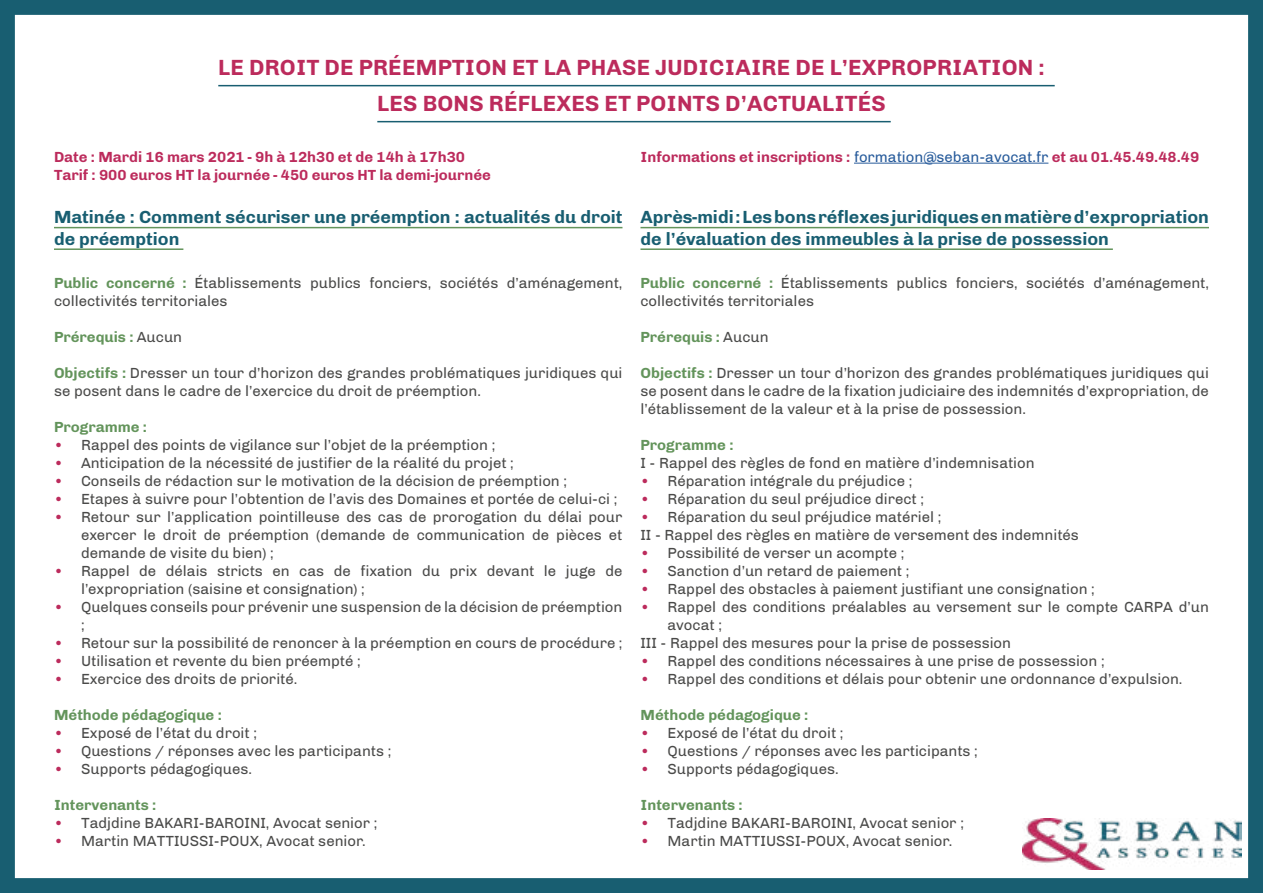
<style>
.page{position:relative;width:1263px;height:893px;background:#fff}
.page>*{position:absolute;margin:0;border:0;box-sizing:border-box;transform-origin:0 0}
.t1{font:700 22.5px/36px "Chivo";letter-spacing:.01em;color:#bc2b5c;text-align:center}
.t2{font:700 18px/21.6px "Chivo";color:#185e71}
.t3{font:15px/18px "Chivo";color:#4a4a49}
.t4{font:700 15px/18px "Chivo";color:#bc2b5c}
.t5{font:700 15px "Chivo";color:#63945b}
.s1{font-weight:700;color:#63945b}
.s2{font-weight:400;color:#4a4a49}
.s3{color:#bc2b5c}
.s4{font-weight:400;color:#275b9b}
</style>
<div class="page">
<div style="left:1px;top:1px;width:13px;height:891px;background:#185e71"></div>
<div style="left:0;top:0;width:15px;height:893px;border:2px solid #185e71"></div>
<div style="left:1249px;top:1px;width:13px;height:891px;background:#185e71"></div>
<div style="left:1248px;top:0;width:15px;height:893px;border:2px solid #185e71"></div>
<div style="left:1px;top:1px;width:1261px;height:13px;background:#185e71"></div>
<div style="left:0;top:0;width:1263px;height:15px;border:2px solid #185e71"></div>
<div style="left:1px;top:879px;width:1261px;height:13px;background:#185e71"></div>
<div style="left:0;top:878px;width:1263px;height:15px;border:2px solid #185e71"></div>
<hr style="left:218px;top:85px;width:837px;height:1px;background:#185e71">
<hr style="left:377px;top:121px;width:514px;height:1px;background:#185e71">
<hr style="left:54px;top:227px;width:568px;height:1px;background:#63945b">
<hr style="left:54px;top:248px;width:129px;height:2px;background:#63945b">
<hr style="left:640px;top:227px;width:569px;height:1px;background:#63945b">
<hr style="left:640px;top:248px;width:473px;height:2px;background:#63945b">
<img style="left:1023px;top:819px;width:218px;height:50px">
<hr style="left:854px;top:163px;width:194px;height:1px;background:#275b9b">
<h1 class="t1" style="left:218px;top:49px;width:828px">LE DROIT DE PRÉEMPTION ET LA PHASE JUDICIAIRE DE L’EXPROPRIATION :<br>LES BONS RÉFLEXES ET POINTS D’ACTUALITÉS</h1>
<p class="t4" style="left:54px;top:148px;width:438px">Date : Mardi 16 mars 2021 - 9h à 12h30 et de 14h à 17h30<br>Tarif : 900 euros HT la journée - 450 euros HT la demi-journée</p>
<p class="t2" style="left:54px;top:206px;width:570px">Matinée : Comment sécuriser une préemption : actualités du droit de préemption</p>
<p class="t2" style="left:640px;top:206px;width:570px">Après-midi : Les bons réflexes juridiques en matière d’expropriation de l’évaluation des immeubles à la prise de possession</p>
<p class="t3" style="left:54px;top:274px;width:570px"><span class="s1">Public concerné :</span> Établissements publics fonciers, sociétés d’aménagement, collectivités territoriales</p>
<p class="t5" style="left:54px;top:328px;width:130px">Prérequis : <span class="s2">Aucun</span></p>
<p class="t3" style="left:54px;top:364px;width:570px"><span class="s1">Objectifs :</span> Dresser un tour d’horizon des grandes problématiques juridiques qui se posent dans le cadre de l’exercice du droit de préemption.</p>
<p class="t5" style="left:54px;top:418px;width:94px">Programme :</p>
<p class="t3" style="left:54px;top:436px;width:443px"><span class="s3">•</span> Rappel des points de vigilance sur l’objet de la préemption ;</p>
<p class="t3" style="left:54px;top:454px;width:461px"><span class="s3">•</span> Anticipation de la nécessité de justifier de la réalité du projet ;</p>
<p class="t3" style="left:54px;top:472px;width:515px"><span class="s3">•</span> Conseils de rédaction sur le motivation de la décision de préemption ;</p>
<p class="t3" style="left:54px;top:490px;width:565px"><span class="s3">•</span> Etapes à suivre pour l’obtention de l’avis des Domaines et portée de celui-ci ;</p>
<p class="t3" style="left:81px;top:508px;width:543px;text-align:justify;text-indent:-27px"><span class="s3">•</span> Retour sur l’application pointilleuse des cas de prorogation du délai pour exercer le droit de préemption (demande de communication de pièces et demande de visite du bien) ;</p>
<p class="t3" style="left:81px;top:562px;width:543px;text-indent:-27px"><span class="s3">•</span> Rappel de délais stricts en cas de fixation du prix devant le juge de l’expropriation (saisine et consignation) ;</p>
<p class="t3" style="left:81px;top:598px;width:543px;text-indent:-27px"><span class="s3">•</span> Quelques conseils pour prévenir une suspension de la décision de préemption ;</p>
<p class="t3" style="left:54px;top:634px;width:570px"><span class="s3">•</span> Retour sur la possibilité de renoncer à la préemption en cours de procédure ;</p>
<p class="t3" style="left:54px;top:652px;width:308px"><span class="s3">•</span> Utilisation et revente du bien préempté ;</p>
<p class="t3" style="left:54px;top:670px;width:245px"><span class="s3">•</span> Exercice des droits de priorité.</p>
<p class="t5" style="left:54px;top:706px;width:169px">Méthode pédagogique :</p>
<p class="t3" style="left:54px;top:724px;width:204px"><span class="s3">•</span> Exposé de l’état du droit ;</p>
<p class="t3" style="left:54px;top:742px;width:339px"><span class="s3">•</span> Questions / réponses avec les participants ;</p>
<p class="t3" style="left:54px;top:760px;width:200px"><span class="s3">•</span> Supports pédagogiques.</p>
<p class="t5" style="left:54px;top:796px;width:104px">Intervenants :</p>
<p class="t3" style="left:54px;top:814px;width:325px"><span class="s3">•</span> Tadjdine BAKARI-BAROINI, Avocat senior ;</p>
<p class="t3" style="left:54px;top:832px;width:313px"><span class="s3">•</span> Martin MATTIUSSI-POUX, Avocat senior.</p>
<p class="t4" style="left:640px;top:148px;width:560px">Informations et inscriptions : <span class="s4">formation@seban-avocat.fr</span> et au 01.45.49.48.49</p>
<p class="t3" style="left:640px;top:274px;width:570px"><span class="s1">Public concerné :</span> Établissements publics fonciers, sociétés d’aménagement, collectivités territoriales</p>
<p class="t5" style="left:640px;top:328px;width:130px">Prérequis : <span class="s2">Aucun</span></p>
<p class="t3" style="left:640px;top:364px;width:570px;text-align:justify"><span class="s1">Objectifs :</span> Dresser un tour d’horizon des grandes problématiques juridiques qui se posent dans le cadre de la fixation judiciaire des indemnités d’expropriation, de l’établissement de la valeur et à la prise de possession.</p>
<p class="t5" style="left:640px;top:436px;width:94px">Programme :</p>
<p class="t3" style="left:640px;top:454px;width:396px">I - Rappel des règles de fond en matière d’indemnisation</p>
<p class="t3" style="left:640px;top:472px;width:273px"><span class="s3">•</span> Réparation intégrale du préjudice ;</p>
<p class="t3" style="left:640px;top:490px;width:285px"><span class="s3">•</span> Réparation du seul préjudice direct ;</p>
<p class="t3" style="left:640px;top:508px;width:440px"><span class="s3">•</span> Réparation du seul préjudice matériel ;<br>II - Rappel des règles en matière de versement des indemnités</p>
<p class="t3" style="left:640px;top:544px;width:265px"><span class="s3">•</span> Possibilité de verser un acompte ;</p>
<p class="t3" style="left:640px;top:562px;width:270px"><span class="s3">•</span> Sanction d’un retard de paiement ;</p>
<p class="t3" style="left:640px;top:580px;width:456px"><span class="s3">•</span> Rappel des obstacles à paiement justifiant une consignation ;</p>
<p class="t3" style="left:640px;top:598px;width:570px"><span class="s3">•</span> Rappel des conditions préalables au versement sur le compte CARPA d’un</p>
<p class="t3" style="left:667px;top:616px;width:56px">avocat ;</p>
<p class="t3" style="left:640px;top:634px;width:372px">III - Rappel des mesures pour la prise de possession</p>
<p class="t3" style="left:640px;top:652px;width:466px"><span class="s3">•</span> Rappel des conditions nécessaires à une prise de possession ;</p>
<p class="t3" style="left:640px;top:670px;width:543px"><span class="s3">•</span> Rappel des conditions et délais pour obtenir une ordonnance d’expulsion.</p>
<p class="t5" style="left:640px;top:706px;width:169px">Méthode pédagogique :</p>
<p class="t3" style="left:640px;top:724px;width:204px"><span class="s3">•</span> Exposé de l’état du droit ;</p>
<p class="t3" style="left:640px;top:742px;width:339px"><span class="s3">•</span> Questions / réponses avec les participants ;</p>
<p class="t3" style="left:640px;top:760px;width:200px"><span class="s3">•</span> Supports pédagogiques.</p>
<p class="t5" style="left:640px;top:796px;width:104px">Intervenants :</p>
<p class="t3" style="left:640px;top:814px;width:325px"><span class="s3">•</span> Tadjdine BAKARI-BAROINI, Avocat senior ;</p>
<p class="t3" style="left:640px;top:832px;width:313px"><span class="s3">•</span> Martin MATTIUSSI-POUX, Avocat senior.</p>
</div>
